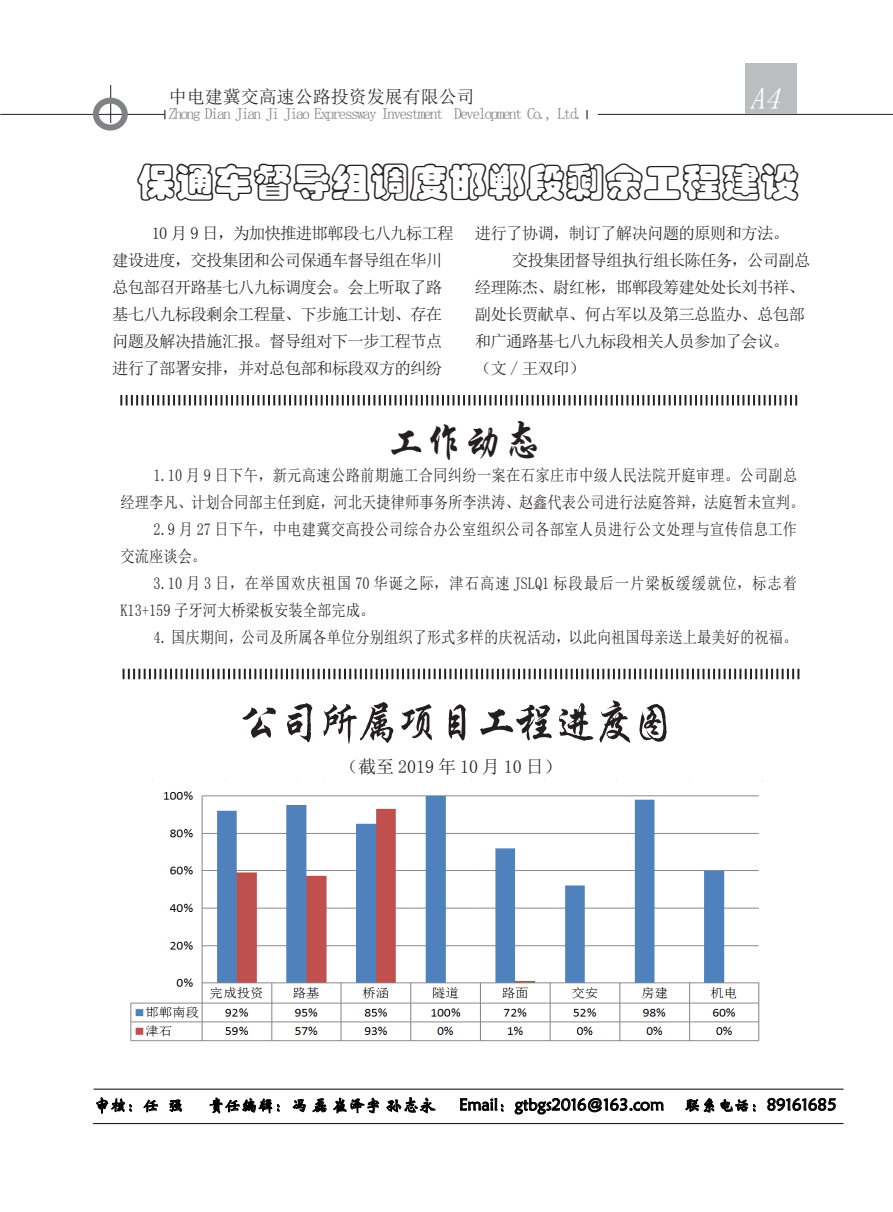
<style>
.page{position:relative;width:893px;height:1212px;background:#fff}
.page>*{position:absolute;margin:0;border:0;box-sizing:border-box;transform-origin:0 0}
.t1{font:45px "ST Xingkai";color:#231f20;scale:.87 1}
.t2{font:39px "ST Caiyun";color:#231f20}
.t3{font:italic 30px "Sim Sun";color:#fff}
.t4{font:18px "Sim Sun";color:#231f20}
.正文{font:16.5px/27px "Sim Sun";letter-spacing:-.05em;color:#231f20}
.正文-2{font:16.5px/27px "Sim Sun";color:#231f20;scale:.87 1}
.正文-3{font:16.5px/27px "Sim Sun";letter-spacing:.075em;color:#231f20;scale:.87 1}
.t5{font:16.5px "ST Xinwei";color:#000}
.正文-4{font:16.5px/27px "Sim Sun";letter-spacing:.02em;color:#231f20;scale:.87 1}
.t6{font:15.75px "Sim Sun";letter-spacing:-.115em;color:#808285}
</style>
<div class="page">
<hr style="left:598px;top:114px;width:295px;height:1px;background:#231f20">
<hr style="left:0;top:114px;width:164px;height:1px;background:#231f20">
<hr style="left:110px;top:85px;width:1px;height:38px;background:#231f20">
<div style="left:93px;top:98px;width:35px;height:33px;border:6px solid #808285;border-radius:50%"></div>
<svg style="left:586px;top:110px;width:2px;height:9px"></svg>
<div style="left:745px;top:64px;width:51px;height:50px;background:#bcbdc0"></div>
<svg style="left:242px;top:700px;width:425px;height:44px"></svg>
<hr style="left:94px;top:1088px;width:749px;height:2px;background:#231f20">
<svg style="left:120px;top:395px;width:677px;height:10px"></svg>
<img style="left:130px;top:780px;width:633px;height:262px">
<svg style="left:96px;top:1097px;width:36px;height:17px"></svg>
<svg style="left:143px;top:1099px;width:15px;height:13px"></svg>
<svg style="left:169px;top:1099px;width:13px;height:13px"></svg>
<svg style="left:209px;top:1097px;width:71px;height:17px"></svg>
<svg style="left:292px;top:1099px;width:14px;height:13px"></svg>
<svg style="left:312px;top:1098px;width:15px;height:15px"></svg>
<svg style="left:333px;top:1097px;width:46px;height:17px"></svg>
<svg style="left:386px;top:1097px;width:50px;height:16px"></svg>
<svg style="left:460px;top:1098px;width:44px;height:14px"></svg>
<svg style="left:514px;top:1098px;width:150px;height:17px"></svg>
<svg style="left:685px;top:1098px;width:71px;height:15px"></svg>
<svg style="left:767px;top:1098px;width:69px;height:13px"></svg>
<svg style="left:123px;top:669px;width:676px;height:10px"></svg>
<hr style="left:93px;top:1123px;width:750px;height:1px;background:#231f20">
<p class="t4" style="left:169px;top:87px;width:308px">中电建冀交高速公路投资发展有限公司</p>
<p class="t6" style="left:168px;top:105px;width:417px">Zhong Dian Jian Ji Jiao Expressway Investment Development Co., Ltd.</p>
<p class="t3" style="left:749px;top:83px;width:40px">A4</p>
<p class="t2" style="left:136px;top:162px;width:664px">保通车督导组调度邯郸段剩余工程建设</p>
<p class="正文" style="left:112px;top:219px;width:343px;text-indent:40px">10 月 9 日，为加快推进邯郸段七八九标工程建设进度，交投集团和公司保通车督导组在华川总包部召开路基七八九标调度会。会上听取了路基七八九标段剩余工程量、下步施工计划、存在问题及解决措施汇报。督导组对下一步工程节点进行了部署安排，并对总包部和标段双方的纠纷</p>
<p class="正文" style="left:475px;top:219px;width:316px">进行了协调，制订了解决问题的原则和方法。</p>
<p class="正文" style="left:475px;top:246px;width:337px;text-indent:37px">交投集团督导组执行组长陈任务，公司副总经理陈杰、尉红彬，邯郸段筹建处处长刘书祥、副处长贾献卓、何占军以及第三总监办、总包部和广通路基七八九标段相关人员参加了会议。<br>（文 / 王双印）</p>
<p class="t1" style="left:386px;top:418px;width:181px">工作动态</p>
<p class="正文-2" style="left:120px;top:461px;width:788px;text-indent:33px">1.10 月 9 日下午，新元高速公路前期施工合同纠纷一案在石家庄市中级人民法院开庭审理。公司副总经理李凡、计划合同部主任到庭，河北天捷律师事务所李洪涛、赵鑫代表公司进行法庭答辩，法庭暂未宣判。</p>
<p class="正文-4" style="left:120px;top:515px;width:779px;text-indent:33px">2.9 月 27 日下午，中电建冀交高投公司综合办公室组织公司各部室人员进行公文处理与宣传信息工作交流座谈会。</p>
<p class="正文-3" style="left:120px;top:569px;width:779px;text-indent:33px">3.10 月 3 日，在举国欢庆祖国 70 华诞之际，津石高速 JSLQ1 标段最后一片梁板缓缓就位，标志着<br>K13+159 子牙河大桥梁板安装全部完成。</p>
<p class="正文-2" style="left:154px;top:623px;width:741px">4. 国庆期间，公司及所属各单位分别组织了形式多样的庆祝活动，以此向祖国母亲送上最美好的祝福。</p>
<p class="t4" style="left:340px;top:757px;width:223px">（截至 2019 年 10 月 10 日）</p>
<p class="t5" style="left:94px;top:1097px;width:92px">审核：任 强</p>
<p class="t5" style="left:208px;top:1097px;width:228px">责任编辑：冯 磊 崔泽宇 孙志永</p>
<p class="t5" style="left:459px;top:1097px;width:379px">Email：gtbgs2016@163.com 联系电话：89161685</p>
</div>
